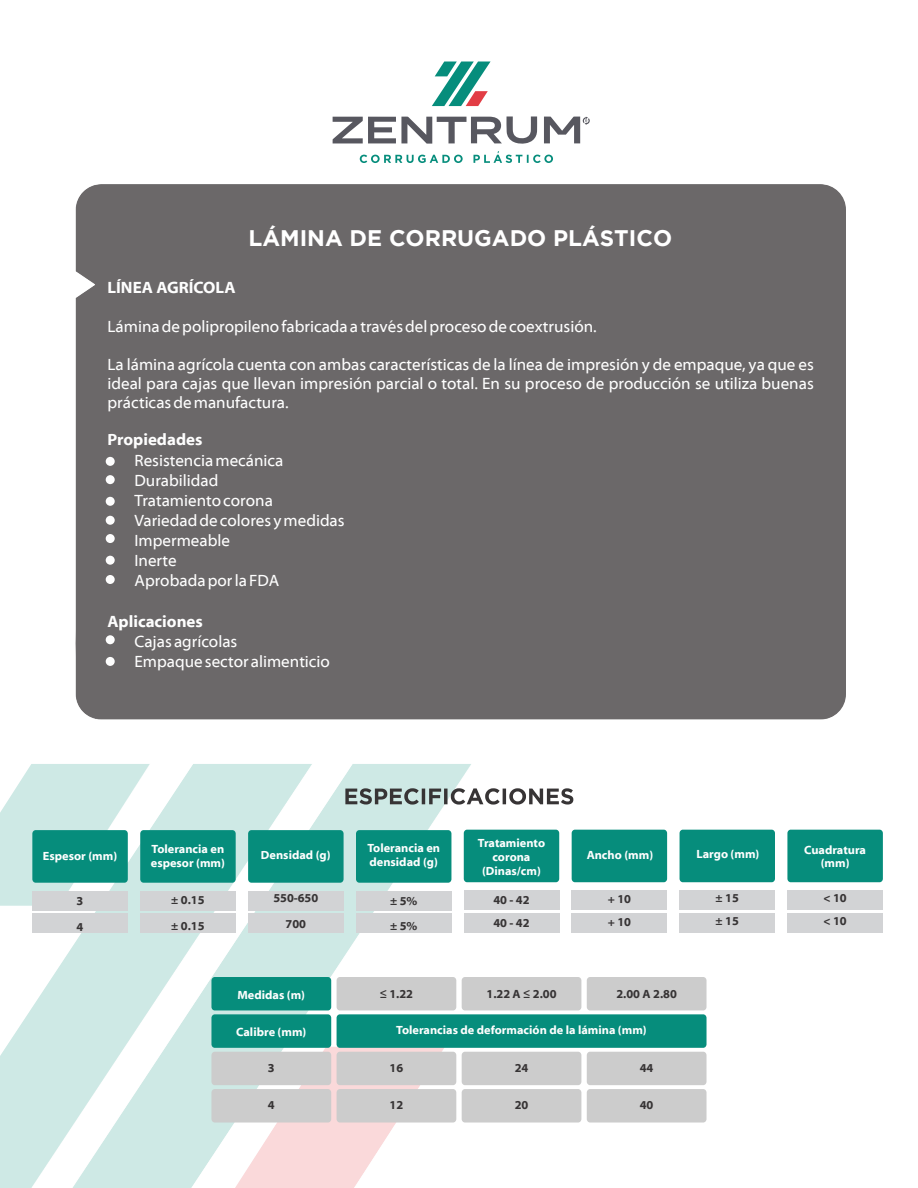
<style>
.page{position:relative;width:918px;height:1188px;background:#fff}
.page>*{position:absolute;margin:0;border:0;box-sizing:border-box;transform-origin:0 0}
.t1{font:700 22.5px "Gotham";color:#fff}
.t2{font:16.5px/18.8px "Myriad Web Pro";color:#fefefe;text-align:justify}
.t3{font:700 16.5px "Myriad Web Pro";color:#fefefe}
.t4{font:700 12px/13.6px "Myriad Web Pro";color:#fefefe}
.t5{font:700 12px "Myriad Web Pro";color:#373435}
</style>
<div class="page">
<img style="left:0;top:764px;width:72px;height:424px">
<img style="left:72px;top:764px;width:400px;height:424px">
<svg style="left:360px;top:155px;width:103px;height:8px"></svg>
<svg style="left:474px;top:151px;width:79px;height:12px"></svg>
<svg style="left:544px;top:117px;width:46px;height:26px"></svg>
<svg style="left:333px;top:117px;width:204px;height:27px"></svg>
<svg style="left:432px;top:62px;width:58px;height:44px"></svg>
<div style="left:75px;top:184px;width:771px;height:536px;background:#6b6869"></div>
<div style="left:106px;top:457px;width:9px;height:9px;background:#fefefe;border-radius:50%"></div>
<div style="left:106px;top:475px;width:9px;height:9px;background:#fefefe;border-radius:50%"></div>
<div style="left:106px;top:497px;width:9px;height:9px;background:#fefefe;border-radius:50%"></div>
<div style="left:106px;top:516px;width:9px;height:9px;background:#fefefe;border-radius:50%"></div>
<div style="left:106px;top:534px;width:9px;height:9px;background:#fefefe;border-radius:50%"></div>
<div style="left:106px;top:556px;width:9px;height:9px;background:#fefefe;border-radius:50%"></div>
<div style="left:106px;top:575px;width:9px;height:9px;background:#fefefe;border-radius:50%"></div>
<div style="left:106px;top:635px;width:9px;height:9px;background:#fefefe;border-radius:50%"></div>
<div style="left:106px;top:657px;width:9px;height:9px;background:#fefefe;border-radius:50%"></div>
<svg style="left:345px;top:788px;width:228px;height:17px"></svg>
<div style="left:32px;top:830px;width:96px;height:53px;background:#068d7c;border-radius:3px"></div>
<div style="left:140px;top:830px;width:96px;height:53px;background:#068d7c;border-radius:3px"></div>
<div style="left:248px;top:830px;width:96px;height:53px;background:#068d7c;border-radius:3px"></div>
<div style="left:356px;top:830px;width:95px;height:53px;background:#068d7c;border-radius:3px"></div>
<div style="left:32px;top:891px;width:96px;height:19px;background:#d2d3d5"></div>
<div style="left:140px;top:891px;width:96px;height:19px;background:#d2d3d5"></div>
<div style="left:248px;top:891px;width:96px;height:19px;background:#d2d3d5"></div>
<div style="left:356px;top:891px;width:95px;height:19px;background:#d2d3d5"></div>
<div style="left:32px;top:914px;width:96px;height:19px;background:#d2d3d5"></div>
<div style="left:140px;top:914px;width:96px;height:19px;background:#d2d3d5"></div>
<div style="left:248px;top:914px;width:96px;height:19px;background:#d2d3d5"></div>
<div style="left:356px;top:914px;width:95px;height:19px;background:#d2d3d5"></div>
<div style="left:464px;top:830px;width:95px;height:52px;background:#068d7c;border-radius:3px"></div>
<div style="left:572px;top:830px;width:95px;height:52px;background:#068d7c;border-radius:3px"></div>
<div style="left:680px;top:830px;width:95px;height:52px;background:#068d7c;border-radius:3px"></div>
<div style="left:787px;top:830px;width:96px;height:52px;background:#068d7c;border-radius:3px"></div>
<div style="left:464px;top:890px;width:95px;height:20px;background:#d2d3d5"></div>
<div style="left:572px;top:890px;width:95px;height:20px;background:#d2d3d5"></div>
<div style="left:680px;top:890px;width:95px;height:20px;background:#d2d3d5"></div>
<div style="left:787px;top:890px;width:96px;height:20px;background:#d2d3d5"></div>
<div style="left:464px;top:913px;width:95px;height:20px;background:#d2d3d5"></div>
<div style="left:572px;top:913px;width:95px;height:20px;background:#d2d3d5"></div>
<div style="left:680px;top:913px;width:95px;height:20px;background:#d2d3d5"></div>
<div style="left:787px;top:913px;width:96px;height:20px;background:#d2d3d5"></div>
<div style="left:211px;top:977px;width:120px;height:33px;background:#068d7c;border-radius:3px"></div>
<div style="left:211px;top:1014px;width:120px;height:34px;background:#068d7c;border-radius:3px"></div>
<div style="left:211px;top:1052px;width:120px;height:33px;background:#ccc;border-radius:3px"></div>
<div style="left:211px;top:1089px;width:120px;height:34px;background:#ccc;border-radius:3px"></div>
<div style="left:337px;top:977px;width:119px;height:33px;background:#ccc;border-radius:3px"></div>
<div style="left:462px;top:977px;width:119px;height:33px;background:#ccc;border-radius:3px"></div>
<div style="left:587px;top:977px;width:120px;height:33px;background:#ccc;border-radius:3px"></div>
<div style="left:337px;top:1014px;width:370px;height:34px;background:#068d7c"></div>
<div style="left:337px;top:1052px;width:119px;height:33px;background:#ccc;border-radius:3px"></div>
<div style="left:462px;top:1052px;width:119px;height:33px;background:#ccc;border-radius:3px"></div>
<div style="left:587px;top:1052px;width:120px;height:33px;background:#ccc;border-radius:3px"></div>
<div style="left:337px;top:1089px;width:119px;height:34px;background:#ccc;border-radius:3px"></div>
<div style="left:462px;top:1089px;width:119px;height:34px;background:#ccc;border-radius:3px"></div>
<div style="left:587px;top:1089px;width:120px;height:34px;background:#ccc;border-radius:3px"></div>
<p class="t3" style="left:108px;top:280px;width:130px">LÍNEA AGRÍCOLA</p>
<h1 class="t1" style="left:249px;top:229px;width:425px">LÁMINA DE CORRUGADO PLÁSTICO</h1>
<p class="t2" style="left:108px;top:319px;width:491px">Lámina de polipropileno fabricada a través del proceso de coextrusión.</p>
<p class="t2" style="left:108px;top:356px;width:708px">La lámina agrícola cuenta con ambas características de la línea de impresión y de empaque, ya que es ideal para cajas que llevan impresión parcial o total. En su proceso de producción se utiliza buenas prácticas de manufactura.</p>
<p class="t3" style="left:108px;top:433px;width:96px">Propiedades</p>
<p class="t2" style="left:135px;top:452px;width:150px">Resistencia mecánica</p>
<p class="t2" style="left:135px;top:492px;width:140px">Tratamiento corona</p>
<p class="t2" style="left:135px;top:532px;width:97px">Impermeable</p>
<p class="t2" style="left:135px;top:472px;width:85px">Durabilidad</p>
<p class="t2" style="left:135px;top:512px;width:212px">Variedad de colores y medidas</p>
<p class="t2" style="left:135px;top:552px;width:146px;line-height:20.1px">Inerte<br>Aprobada por la FDA</p>
<p class="t3" style="left:108px;top:614px;width:97px">Aplicaciones</p>
<p class="t2" style="left:135px;top:633px;width:104px">Cajas agrícolas</p>
<p class="t2" style="left:135px;top:653px;width:197px">Empaque sector alimenticio</p>
<p class="t4" style="left:43px;top:850px;width:76px">Espesor (mm)</p>
<p class="t4" style="left:151px;top:843px;width:76px">Tolerancia en espesor (mm)</p>
<p class="t4" style="left:261px;top:849px;width:71px">Densidad (g)</p>
<p class="t4" style="left:367px;top:842px;width:74px">Tolerancia en densidad (g)</p>
<p class="t4" style="left:478px;top:837px;width:69px;text-align:center">Tratamiento corona (Dinas/cm)</p>
<p class="t4" style="left:587px;top:849px;width:68px">Ancho (mm)</p>
<p class="t4" style="left:696px;top:848px;width:65px">Largo (mm)</p>
<p class="t4" style="left:804px;top:844px;width:63px;text-align:center">Cuadratura (mm)</p>
<p class="t5" style="left:77px;top:895px;width:8px">3</p>
<p class="t5" style="left:171px;top:895px;width:35px">± 0.15</p>
<p class="t5" style="left:273px;top:893px;width:46px">550-650</p>
<p class="t5" style="left:390px;top:896px;width:29px">± 5%</p>
<p class="t5" style="left:493px;top:895px;width:38px">40 - 42</p>
<p class="t5" style="left:608px;top:894px;width:25px">+ 10</p>
<p class="t5" style="left:716px;top:893px;width:25px">± 15</p>
<p class="t5" style="left:824px;top:893px;width:25px">&lt; 10</p>
<p class="t5" style="left:493px;top:918px;width:38px">40 - 42</p>
<p class="t5" style="left:608px;top:917px;width:25px">+ 10</p>
<p class="t5" style="left:716px;top:916px;width:25px">± 15</p>
<p class="t5" style="left:824px;top:916px;width:25px">&lt; 10</p>
<p class="t5" style="left:77px;top:921px;width:8px">4</p>
<p class="t5" style="left:171px;top:921px;width:35px">± 0.15</p>
<p class="t5" style="left:286px;top:918px;width:22px">700</p>
<p class="t5" style="left:390px;top:921px;width:29px">± 5%</p>
<p class="t5" style="left:380px;top:989px;width:35px">≤ 1.22</p>
<p class="t5" style="left:486px;top:989px;width:72px">1.22 A ≤ 2.00</p>
<p class="t5" style="left:616px;top:989px;width:62px">2.00 A 2.80</p>
<p class="t4" style="left:238px;top:989px;width:69px">Medidas (m)</p>
<p class="t4" style="left:236px;top:1026px;width:72px">Calibre (mm)</p>
<p class="t4" style="left:396px;top:1024px;width:252px">Tolerancias de deformación de la lámina (mm)</p>
<p class="t5" style="left:268px;top:1063px;width:8px">3</p>
<p class="t5" style="left:268px;top:1100px;width:8px">4</p>
<p class="t5" style="left:390px;top:1063px;width:15px">16</p>
<p class="t5" style="left:515px;top:1063px;width:15px">24</p>
<p class="t5" style="left:640px;top:1063px;width:15px">44</p>
<p class="t5" style="left:390px;top:1100px;width:15px">12</p>
<p class="t5" style="left:515px;top:1100px;width:15px">20</p>
<p class="t5" style="left:640px;top:1100px;width:15px">40</p>
</div>
